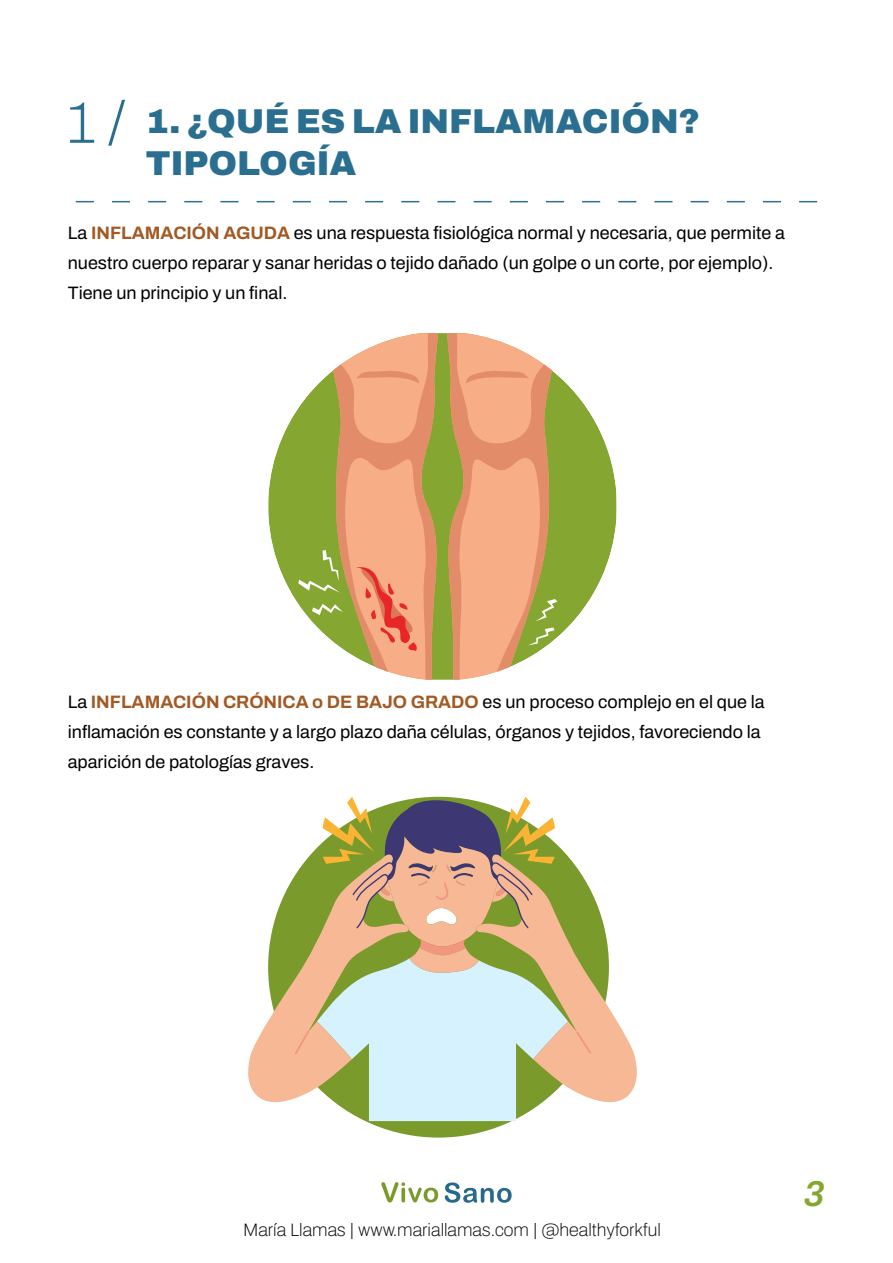
<style>
.page{position:relative;width:893px;height:1263px;background:#fff}
.page>*{position:absolute;margin:0;border:0;box-sizing:border-box;transform-origin:0 0}
.t1{font:200 58.5px "Archivo";color:#2b6f90}
.t2{font:italic 600 36px "Archivo";color:#85a731}
.t3{font:900 34.5px/42px "Archivo";color:#2b6f90}
.t4{font:18px/30px "Archivo";color:#000}
.t5{font:100 18px "Archivo";color:#000}
.s1{font-weight:700;color:#a35924}
</style>
<div class="page">
<svg style="left:381px;top:1182px;width:57px;height:20px"></svg>
<svg style="left:445px;top:1182px;width:67px;height:21px"></svg>
<svg style="left:76px;top:201px;width:741px;height:1px"></svg>
<svg style="left:268px;top:380px;width:348px;height:252px;fill:#85a630"></svg>
<div style="left:557px;top:375px;width:6px;height:262px;background:#85a630"></div>
<svg style="left:298px;top:333px;width:259px;height:347px;background:#d7ac76"></svg>
<svg style="left:248px;top:797px;width:389px;height:324px"></svg>
<h1 class="t1" style="left:68px;top:79px;width:59px">1 /</h1>
<h3 class="t3" style="left:146px;top:101px;width:555px">1. ¿QUÉ ES LA INFLAMACIÓN?<br>TIPOLOGÍA</h3>
<p class="t4" style="left:68px;top:218px;width:718px">La <span class="s1">INFLAMACIÓN AGUDA</span> es una respuesta fisiológica normal y necesaria, que permite a nuestro cuerpo reparar y sanar heridas o tejido dañado (un golpe o un corte, por ejemplo).<br>Tiene un principio y un final.</p>
<p class="t4" style="left:68px;top:687px;width:698px">La <span class="s1">INFLAMACIÓN CRÓNICA o DE BAJO GRADO</span> es un proceso complejo en el que la inflamación es constante y a largo plazo daña células, órganos y tejidos, favoreciendo la aparición de patologías graves.</p>
<p class="t5" style="left:243px;top:1216px;width:419px">María Llamas | www.mariallamas.com | @healthyforkful</p>
<h2 class="t2" style="left:804px;top:1167px;width:22px">3</h2>
</div>
